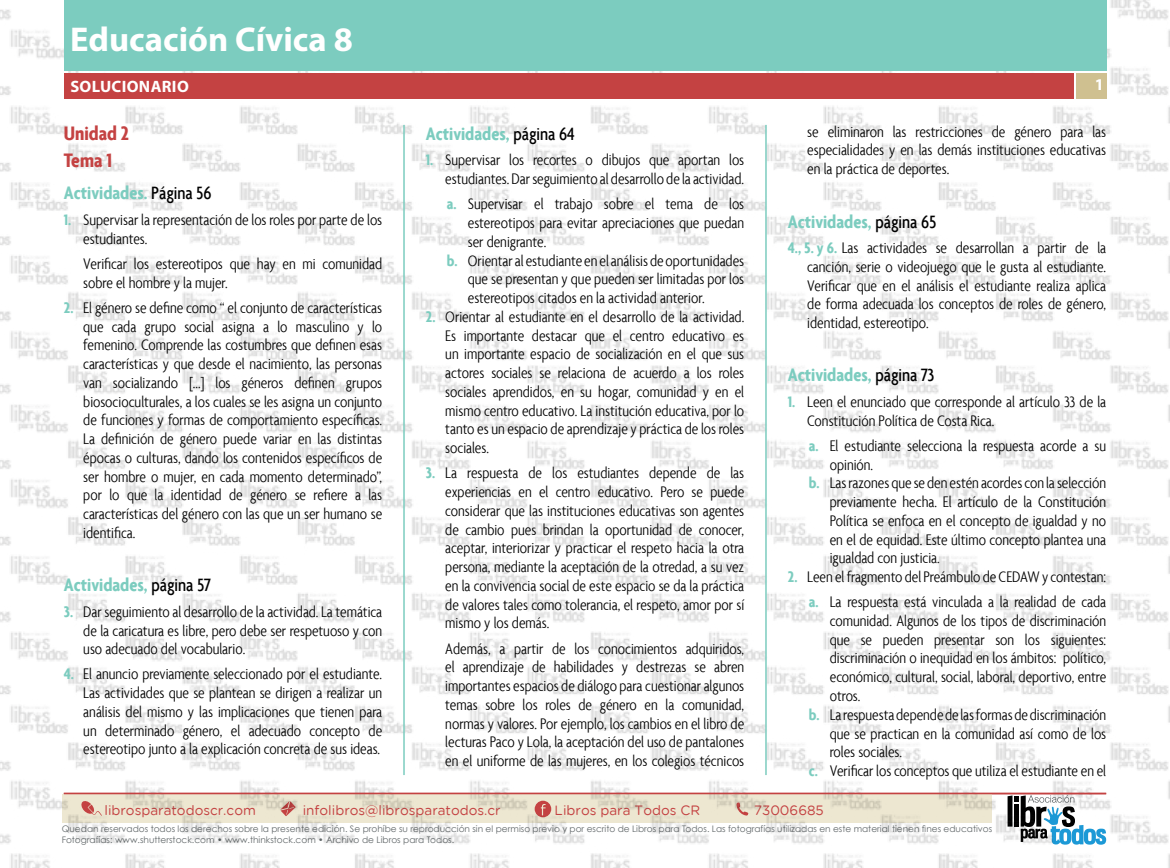
<style>
.page{position:relative;width:1170px;height:868px;background:#fff}
.page>*{position:absolute;margin:0;border:0;box-sizing:border-box;transform-origin:0 0}
.t1{font:700 34.5px "Myriad Pro";color:#fff}
.t2{font:700 condensed 21px/27.5px "Agenda";color:#c44242}
.t3{font:700 condensed 19.5px "Agenda";color:#7cccbf}
.t4{font:300 condensed 16.5px/18.8px "Agenda";color:#000;text-align:justify}
.t5{font:700 16.5px "Myriad Pro";letter-spacing:.02em;color:#fff}
.t6{font:13.5px "Gotham Rounded";color:#c44242}
.t7{font:9px/10.8px "Century Gothic";color:#62686a}
.s1{font-weight:500;font-size:19.2px;color:#000}
.s2{font-weight:700;color:#7cccbf}
</style>
<div class="page">
<img style="left:0;top:0;width:1169px;height:867px">
<div style="left:1076px;top:73px;width:30px;height:26px;background:#cfc090"></div>
<hr style="left:64px;top:792px;width:1042px;height:2px;background:#c44242">
<div style="left:65px;top:0;width:1041px;height:70px;background:#7cccbf"></div>
<div style="left:65px;top:73px;width:1008px;height:26px;background:#c44242"></div>
<hr style="left:765px;top:125px;width:1px;height:650px;background:#7cccbf">
<hr style="left:403px;top:125px;width:2px;height:650px;background:#7cccbf">
<h1 class="t1" style="left:70px;top:16px;width:284px">Educación Cívica 8</h1>
<p class="t5" style="left:70px;top:76px;width:120px">Solucionario</p>
<p class="t5" style="left:1094px;top:74px;width:11px">1</p>
<p class="t2" style="left:64px;top:120px;width:67px">Unidad 2<br>Tema 1</p>
<p class="t3" style="left:64px;top:182px;width:149px">Actividades. <span class="s1">Página 56</span></p>
<p class="t4" style="left:83px;top:211px;width:300px;text-indent:-20px"><span class="s2">1.</span> Supervisar la representación de los roles por parte de los estudiantes.</p>
<p class="t4" style="left:83px;top:254px;width:300px">Verificar los estereotipos que hay en mi comunidad sobre el hombre y la mujer.</p>
<p class="t4" style="left:83px;top:298px;width:300px;text-indent:-20px"><span class="s2">2.</span> El género se define como “ el conjunto de características que cada grupo social asigna a lo masculino y lo femenino. Comprende las costumbres que definen esas características y que desde el nacimiento, las personas van socializando [...] los géneros definen grupos biosocioculturales, a los cuales se les asigna un conjunto de funciones y formas de comportamiento específicas.<br>La definición de género puede variar en las distintas épocas o culturas, dando los contenidos específicos de ser hombre o mujer, en cada momento determinado”, por lo que la identidad de género se refiere a las características del género con las que un ser humano se identifica.</p>
<p class="t3" style="left:64px;top:573px;width:149px">Actividades, <span class="s1">página 57</span></p>
<p class="t4" style="left:83px;top:602px;width:300px;text-indent:-20px"><span class="s2">3.</span> Dar seguimiento al desarrollo de la actividad. La temática de la caricatura es libre, pero debe ser respetuoso y con uso adecuado del vocabulario.</p>
<p class="t4" style="left:83px;top:665px;width:300px;text-indent:-20px"><span class="s2">4.</span> El anuncio previamente seleccionado por el estudiante.<br>Las actividades que se plantean se dirigen a realizar un análisis del mismo y las implicaciones que tienen para un determinado género, el adecuado concepto de estereotipo junto a la explicación concreta de sus ideas.</p>
<p class="t3" style="left:426px;top:122px;width:151px">Actividades, <span class="s1">página 64</span></p>
<p class="t4" style="left:426px;top:151px;width:320px;text-align:right"><span class="s2">1.</span> Supervisar los recortes o dibujos que aportan los estudiantes. Dar seguimiento al desarrollo de la actividad.</p>
<p class="t4" style="left:447px;top:195px;width:299px"><span class="s2">a.</span> Supervisar el trabajo sobre el tema de los</p>
<p class="t4" style="left:468px;top:214px;width:278px">estereotipos para evitar apreciaciones que puedan</p>
<p class="t4" style="left:468px;top:232px;width:80px">ser denigrante.</p>
<p class="t4" style="left:447px;top:251px;width:299px"><span class="s2">b.</span> Orientar al estudiante en el análisis de oportunidades</p>
<p class="t4" style="left:468px;top:270px;width:278px">que se presentan y que pueden ser limitadas por los</p>
<p class="t4" style="left:468px;top:289px;width:238px">estereotipos citados en la actividad anterior.</p>
<p class="t4" style="left:445px;top:307px;width:300px;text-indent:-20px"><span class="s2">2.</span> Orientar al estudiante en el desarrollo de la actividad.<br>Es importante destacar que el centro educativo es un importante espacio de socialización en el que sus actores sociales se relaciona de acuerdo a los roles sociales aprendidos, en su hogar, comunidad y en el mismo centro educativo. La institución educativa, por lo tanto es un espacio de aprendizaje y práctica de los roles sociales.</p>
<p class="t4" style="left:445px;top:464px;width:300px;text-indent:-20px"><span class="s2">3.</span> La respuesta de los estudiantes depende de las experiencias en el centro educativo. Pero se puede considerar que las instituciones educativas son agentes de cambio pues brindan la oportunidad de conocer, aceptar, interiorizar y practicar el respeto hacia la otra persona, mediante la aceptación de la otredad, a su vez en la convivencia social de este espacio se da la práctica de valores tales como tolerancia, el respeto, amor por sí mismo y los demás.</p>
<p class="t4" style="left:445px;top:639px;width:300px">Además, a partir de los conocimientos adquiridos, el aprendizaje de habilidades y destrezas se abren importantes espacios de diálogo para cuestionar algunos temas sobre los roles de género en la comunidad, normas y valores. Por ejemplo, los cambios en el libro de lecturas Paco y Lola, la aceptación del uso de pantalones en el uniforme de las mujeres, en los colegios técnicos</p>
<p class="t4" style="left:807px;top:122px;width:300px">se eliminaron las restricciones de género para las especialidades y en las demás instituciones educativas en la práctica de deportes.</p>
<p class="t3" style="left:787px;top:210px;width:150px">Actividades, <span class="s1">página 65</span></p>
<p class="t4" style="left:807px;top:239px;width:300px;text-indent:-20px"><span class="s2">4., 5. y 6.</span> Las actividades se desarrollan a partir de la canción, serie o videojuego que le gusta al estudiante.<br>Verificar que en el análisis el estudiante realiza aplica de forma adecuada los conceptos de roles de género, identidad, estereotipo.</p>
<p class="t3" style="left:787px;top:363px;width:148px">Actividades, <span class="s1">página 73</span></p>
<p class="t4" style="left:807px;top:392px;width:300px;text-indent:-20px"><span class="s2">1.</span> Leen el enunciado que corresponde al artículo 33 de la<br>Constitución Política de Costa Rica.</p>
<p class="t4" style="left:808px;top:436px;width:299px"><span class="s2">a.</span> El estudiante selecciona la respuesta acorde a su</p>
<p class="t4" style="left:829px;top:455px;width:45px">opinión.</p>
<p class="t4" style="left:808px;top:474px;width:299px"><span class="s2">b.</span> Las razones que se den estén acordes con la selección</p>
<p class="t4" style="left:829px;top:492px;width:278px">previamente hecha. El artículo de la Constitución</p>
<p class="t4" style="left:829px;top:511px;width:278px">Política se enfoca en el concepto de igualdad y no</p>
<p class="t4" style="left:829px;top:530px;width:278px">en el de equidad. Este último concepto plantea una</p>
<p class="t4" style="left:829px;top:549px;width:111px">igualdad con justicia.</p>
<p class="t4" style="left:787px;top:564px;width:320px;line-height:25.2px;text-align:right"><span class="s2">2.</span> Leen el fragmento del Preámbulo de CEDAW y contestan: <span class="s2">a.</span> La respuesta está vinculada a la realidad de cada</p>
<p class="t4" style="left:829px;top:611px;width:278px">comunidad. Algunos de los tipos de discriminación</p>
<p class="t4" style="left:829px;top:630px;width:278px">que se pueden presentar son los siguientes:</p>
<p class="t4" style="left:829px;top:649px;width:278px">discriminación o inequidad en los ámbitos: político,</p>
<p class="t4" style="left:829px;top:667px;width:278px">económico, cultural, social, laboral, deportivo, entre</p>
<p class="t4" style="left:829px;top:686px;width:32px">otros.</p>
<p class="t4" style="left:808px;top:705px;width:299px"><span class="s2">b.</span> La respuesta depende de las formas de discriminación</p>
<p class="t4" style="left:829px;top:724px;width:278px">que se practican en la comunidad así como de los</p>
<p class="t4" style="left:829px;top:742px;width:74px">roles sociales.</p>
<p class="t4" style="left:808px;top:761px;width:299px"><span class="s2">c.</span> Verificar los conceptos que utiliza el estudiante en el</p>
<p class="t6" style="left:104px;top:802px;width:153px">librosparatodoscr.com</p>
<p class="t6" style="left:303px;top:802px;width:199px">infolibros@librosparatodos.cr</p>
<p class="t6" style="left:554px;top:802px;width:147px">Libros para Todos CR</p>
<p class="t6" style="left:754px;top:802px;width:71px">73006685</p>
<p class="t7" style="left:62px;top:823px;width:932px">Quedan reservados todos los derechos sobre la presente edición. Se prohíbe su reproducción sin el permiso previo y por escrito de Libros para Todos. Las fotografías utilizadas en este material tienen fines educativos<br>Fotografías: www.shutterstock.com • www.thinkstock.com • Archivo de Libros para Todos.</p>
</div>
